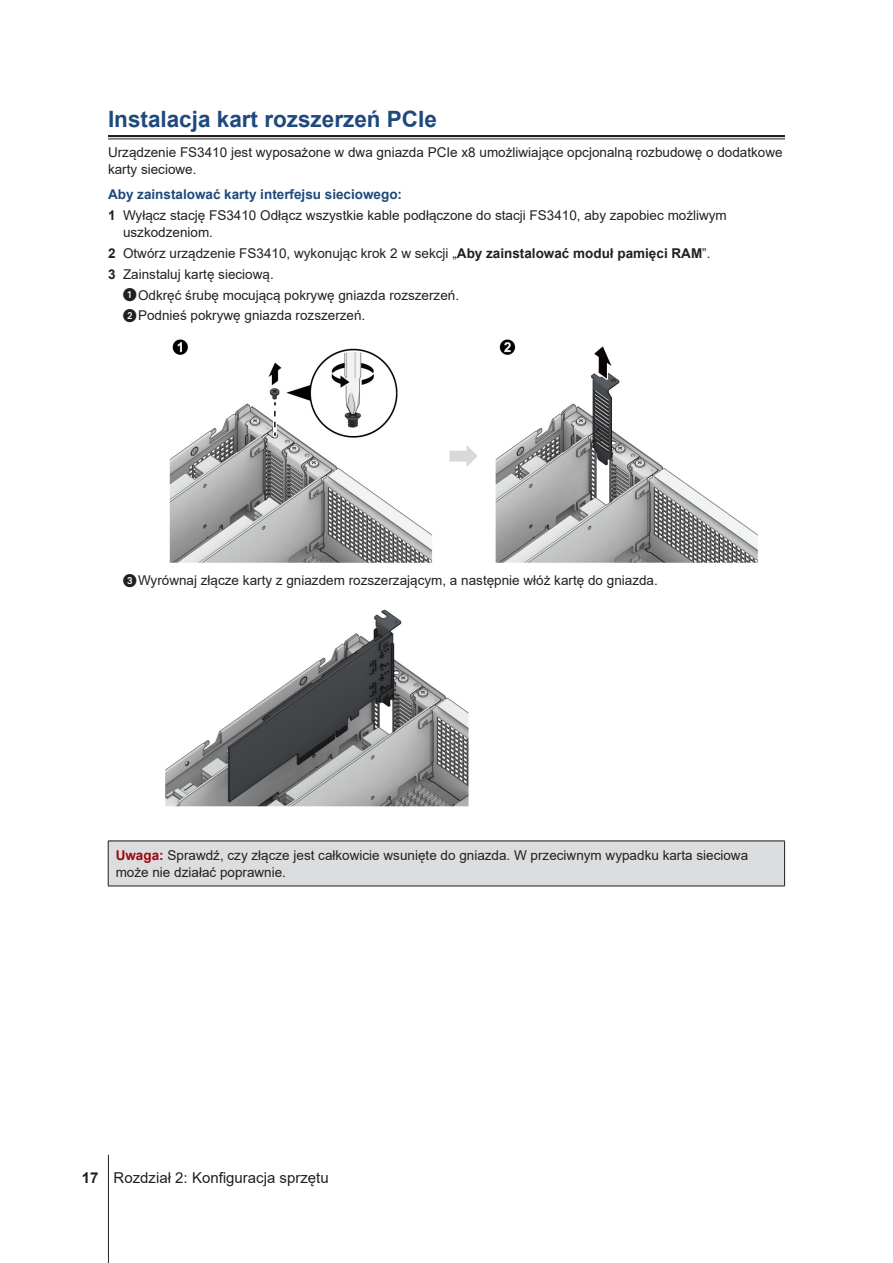
<style>
.page{position:relative;width:893px;height:1263px;background:#fff}
.page>*{position:absolute;margin:0;border:0;box-sizing:border-box;transform-origin:0 0}
.H2-underline{font:700 22.5px "Arial";color:#1f497d}
.t1{font:15px "Arial";color:#231f20}
.Warning-sidebar{font:13.5px/16.5px "Arial";color:#231f20}
.Body-sidebar{font:13.5px/16.5px "Arial";color:#231f20}
.DisplaySentence{font:700 13.5px "Arial";color:#1f497d}
.s1{font-weight:700}
.s2{font-family:"European Pi One"}
.s3{font-weight:700;color:#9d070d}
</style>
<div class="page">
<hr style="left:108px;top:1155px;width:1px;height:108px;background:#231f20">
<hr style="left:108px;top:135px;width:677px;height:2px;background:#231f20">
<hr style="left:108px;top:139px;width:677px;height:1px;background:#231f20">
<img style="left:169px;top:339px;width:589px;height:223px">
<img style="left:165px;top:609px;width:304px;height:198px">
<div style="left:108px;top:841px;width:677px;height:45px;background:#dcdddf"></div>
<hr style="left:108px;top:841px;width:677px;height:1px;background:#231f20">
<hr style="left:108px;top:841px;width:1px;height:45px;background:#231f20">
<hr style="left:784px;top:841px;width:1px;height:45px;background:#231f20">
<hr style="left:108px;top:886px;width:677px;height:1px;background:#231f20">
<p class="H2-underline" style="left:108px;top:104px;width:330px">Instalacja kart rozszerzeń PCIe</p>
<p class="Body-sidebar" style="left:108px;top:144px;width:676px">Urządzenie FS3410 jest wyposażone w dwa gniazda PCIe x8 umożliwiające opcjonalną rozbudowę o dodatkowe karty sieciowe.</p>
<p class="DisplaySentence" style="left:108px;top:185px;width:296px">Aby zainstalować karty interfejsu sieciowego:</p>
<p class="Warning-sidebar" style="left:123px;top:207px;width:605px;text-indent:-15px"><span class="s1">1</span> Wyłącz stację FS3410 Odłącz wszystkie kable podłączone do stacji FS3410, aby zapobiec możliwym uszkodzeniom.</p>
<p class="Warning-sidebar" style="left:108px;top:245px;width:604px"><span class="s1">2</span> Otwórz urządzenie FS3410, wykonując krok 2 w sekcji „<span class="s1">Aby zainstalować moduł pamięci RAM</span>”.</p>
<p class="Warning-sidebar" style="left:108px;top:266px;width:167px"><span class="s1">3</span> Zainstaluj kartę sieciową.</p>
<p class="Warning-sidebar" style="left:123px;top:287px;width:338px"><span class="s2">1</span> Odkręć śrubę mocującą pokrywę gniazda rozszerzeń.</p>
<p class="Warning-sidebar" style="left:123px;top:307px;width:244px"><span class="s2">2</span> Podnieś pokrywę gniazda rozszerzeń.</p>
<p class="Warning-sidebar" style="left:123px;top:572px;width:536px"><span class="s2">3</span> Wyrównaj złącze karty z gniazdem rozszerzającym, a następnie włóż kartę do gniazda.</p>
<p class="Warning-sidebar" style="left:116px;top:847px;width:634px"><span class="s3">Uwaga:</span> Sprawdź, czy złącze jest całkowicie wsunięte do gniazda. W przeciwnym wypadku karta sieciowa może nie działać poprawnie.</p>
<p class="t1" style="left:82px;top:1167px;width:248px"><span class="s1">17</span> Rozdział 2: Konfiguracja sprzętu</p>
</div>
